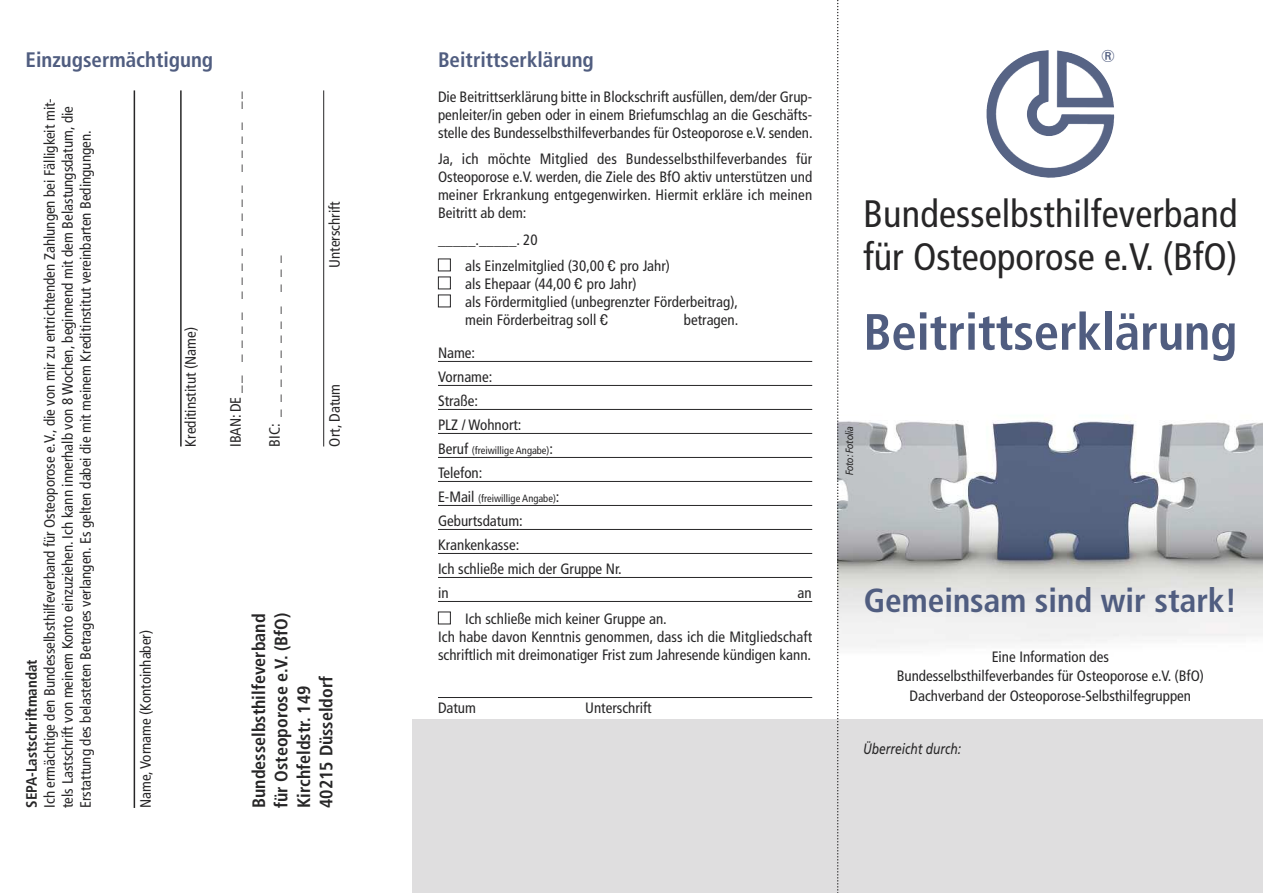
<style>
.page{position:relative;width:1263px;height:893px;background:#fff}
.page>*{position:absolute;margin:0;border:0;box-sizing:border-box;transform-origin:0 0}
.t1{font:700 condensed 51px "Frutiger";letter-spacing:-.005em;color:#505d80}
.t2{font:condensed 38.25px/43.5px "Frutiger";letter-spacing:.005em;color:#272627}
.t3{font:700 condensed 33.3px "Frutiger";color:#505d80}
.t4{font:700 condensed 21px "Frutiger";color:#505d80}
.t5{font:700 condensed 18px/22.5px "Frutiger";color:#272627}
.t6{font:italic 17.1px "Frutiger BQ";color:#505d80}
.t7{font:condensed 15px/18px "Frutiger";color:#272627}
.t8{font:700 condensed 15px "Frutiger";color:#272627}
.t9{font:italic 15px "Frutiger";color:#272627;scale:.8 1}
.t10{font:condensed 10.5px "Frutiger";color:#272627}
.t11{font:italic 10.5px "Frutiger BQ";color:#272627;scale:.85 1}
.s1{font-family:"Microsoft Sans Serif";font-stretch:normal}
.s2{font-size:15px}
</style>
<div class="page">
<img style="left:838px;top:403px;width:425px;height:259px">
<div style="left:412px;top:719px;width:851px;height:174px;background:#dfdedf"></div>
<img style="left:986px;top:50px;width:71px;height:76px">
<hr style="left:438px;top:361px;width:374px;height:1px;background:#272627">
<hr style="left:438px;top:385px;width:374px;height:1px;background:#272627">
<hr style="left:438px;top:409px;width:374px;height:1px;background:#272627">
<hr style="left:438px;top:433px;width:374px;height:1px;background:#272627">
<hr style="left:438px;top:457px;width:374px;height:1px;background:#272627">
<hr style="left:438px;top:481px;width:374px;height:1px;background:#272627">
<hr style="left:438px;top:505px;width:374px;height:1px;background:#272627">
<hr style="left:438px;top:529px;width:374px;height:1px;background:#272627">
<hr style="left:438px;top:553px;width:374px;height:1px;background:#272627">
<hr style="left:438px;top:577px;width:374px;height:1px;background:#272627">
<hr style="left:438px;top:601px;width:374px;height:1px;background:#272627">
<hr style="left:438px;top:697px;width:374px;height:1px;background:#272627">
<div style="left:438px;top:612px;width:13px;height:12px;border:1px solid #272627"></div>
<div style="left:438px;top:295px;width:13px;height:12px;border:1px solid #272627"></div>
<div style="left:438px;top:277px;width:13px;height:12px;border:1px solid #272627"></div>
<div style="left:438px;top:259px;width:13px;height:12px;border:1px solid #272627"></div>
<hr style="left:134px;top:90px;width:1px;height:718px;background:#272627">
<hr style="left:180px;top:90px;width:2px;height:356px;background:#272627">
<hr style="left:323px;top:90px;width:1px;height:356px;background:#272627">
<svg style="left:837px;top:0;width:1px;height:893px"></svg>
<h3 class="t4" style="left:26px;top:51px;width:189px">Einzugsermächtigung</h3>
<p class="t7" style="left:42px;top:808px;width:711px;rotate:-90deg">Ich ermächtige den Bundesselbsthilfeverband für Osteoporose e.V., die von mir zu entrichtenden Zahlungen bei Fälligkeit mit&shy;tels Lastschrift von meinem Konto einzuziehen. Ich kann innerhalb von 8 Wochen, beginnend mit dem Belastungsdatum, die<br>Erstattung des belasteten Betrages verlangen. Es gelten dabei die mit meinem Kreditinstitut vereinbarten Bedingungen.</p>
<p class="t8" style="left:26px;top:808px;width:150px;rotate:-90deg">SEPA-Lastschriftmandat</p>
<p class="t7" style="left:183px;top:446px;width:121px;rotate:-90deg">Kreditinstitut (Name)</p>
<p class="t7" style="left:138px;top:808px;width:179px;rotate:-90deg">Name, Vorname (Kontoinhaber)</p>
<p class="t7" style="left:228px;top:446px;width:357px;rotate:-90deg">IBAN:DE__ ____ ____ ____ ____ __</p>
<p class="t7" style="left:267px;top:446px;width:193px;rotate:-90deg">BIC:________ ___</p>
<p class="t7" style="left:327px;top:268px;width:68px;rotate:-90deg">Unterschrift</p>
<p class="t7" style="left:327px;top:446px;width:64px;rotate:-90deg">Ort, Datum</p>
<p class="t5" style="left:249px;top:808px;width:197px;rotate:-90deg">Bundesselbsthilfeverband für Osteoporose e.V. (BfO)<br>Kirchfeldstr. 149<br>40215 Düsseldorf</p>
<h3 class="t4" style="left:438px;top:51px;width:157px">Beitrittserklärung</h3>
<p class="t7" style="left:438px;top:89px;width:376px;text-align:justify">Die Beitrittserklärung bitte in Blockschrift ausfüllen, dem/der Grup&shy;penleiter/in geben oder in einem Briefumschlag an die Geschäfts&shy;stelle des Bundesselbsthilfeverbandes für Osteoporose e.V. senden.</p>
<p class="t7" style="left:438px;top:151px;width:376px;text-align:justify">Ja, ich möchte Mitglied des Bundesselbsthilfeverbandes für Osteoporose e.V. werden, die Ziele des BfO aktiv unterstützen und meiner Erkrankung entgegenwirken. Hiermit erkläre ich meinen Beitritt ab dem:</p>
<p class="t7" style="left:465px;top:228px;width:206px;line-height:26.5px;text-indent:-27px">_____._____. 20<br>als Einzelmitglied (30,00 <span class="s1">€</span> pro Jahr)</p>
<p class="t7" style="left:465px;top:276px;width:274px">als Ehepaar (44,00 <span class="s1">€</span> pro Jahr)<br>als Fördermitglied (unbegrenzter Förderbeitrag), mein Förderbeitrag soll <span class="s1">€</span></p>
<p class="t7" style="left:684px;top:312px;width:56px">betragen.</p>
<p class="t7" style="left:438px;top:342px;width:85px;line-height:24px">Name:<br>Vorname:<br>Straße:<br>PLZ / Wohnort:</p>
<p class="t10" style="left:438px;top:446px;width:117px"><span class="s2">Beruf</span> (freiwillige Angabe)<span class="s2">:</span></p>
<p class="t7" style="left:438px;top:465px;width:46px">Telefon:</p>
<p class="t10" style="left:438px;top:494px;width:123px"><span class="s2">E-Mail</span> (freiwillige Angabe)<span class="s2">:</span></p>
<p class="t7" style="left:438px;top:510px;width:185px;line-height:24px">Geburtsdatum:<br>Krankenkasse:<br>Ich schließe mich der Gruppe Nr. in</p>
<p class="t7" style="left:798px;top:585px;width:16px">an</p>
<p class="t7" style="left:438px;top:611px;width:376px;text-indent:27px">Ich schließe mich keiner Gruppe an.<br>Ich habe davon Kenntnis genommen, dass ich die Mitgliedschaft schriftlich mit dreimonatiger Frist zum Jahresende kündigen kann.</p>
<p class="t7" style="left:438px;top:700px;width:40px">Datum</p>
<p class="t7" style="left:585px;top:700px;width:68px">Unterschrift</p>
<p class="t6" style="left:1100px;top:47px;width:16px">®</p>
<h2 class="t2" style="left:863px;top:195px;width:376px">Bundesselbsthilfeverband für Osteoporose e.V. (BfO)</h2>
<h1 class="t1" style="left:863px;top:311px;width:376px">Beitrittserklärung</h1>
<p class="t11" style="left:844px;top:475px;width:59px;rotate:-90deg">Foto: Fotolia</p>
<h3 class="t3" style="left:864px;top:587px;width:375px">Gemeinsam sind wir stark!</h3>
<p class="t7" style="left:897px;top:648px;width:309px;line-height:19.5px;text-align:center">Eine Information des<br>Bundesselbsthilfeverbandes für Osteoporose e.V. (BfO)<br>Dachverband der Osteoporose-Selbsthilfegruppen</p>
<p class="t9" style="left:863px;top:742px;width:124px">Überreicht durch:</p>
</div>
